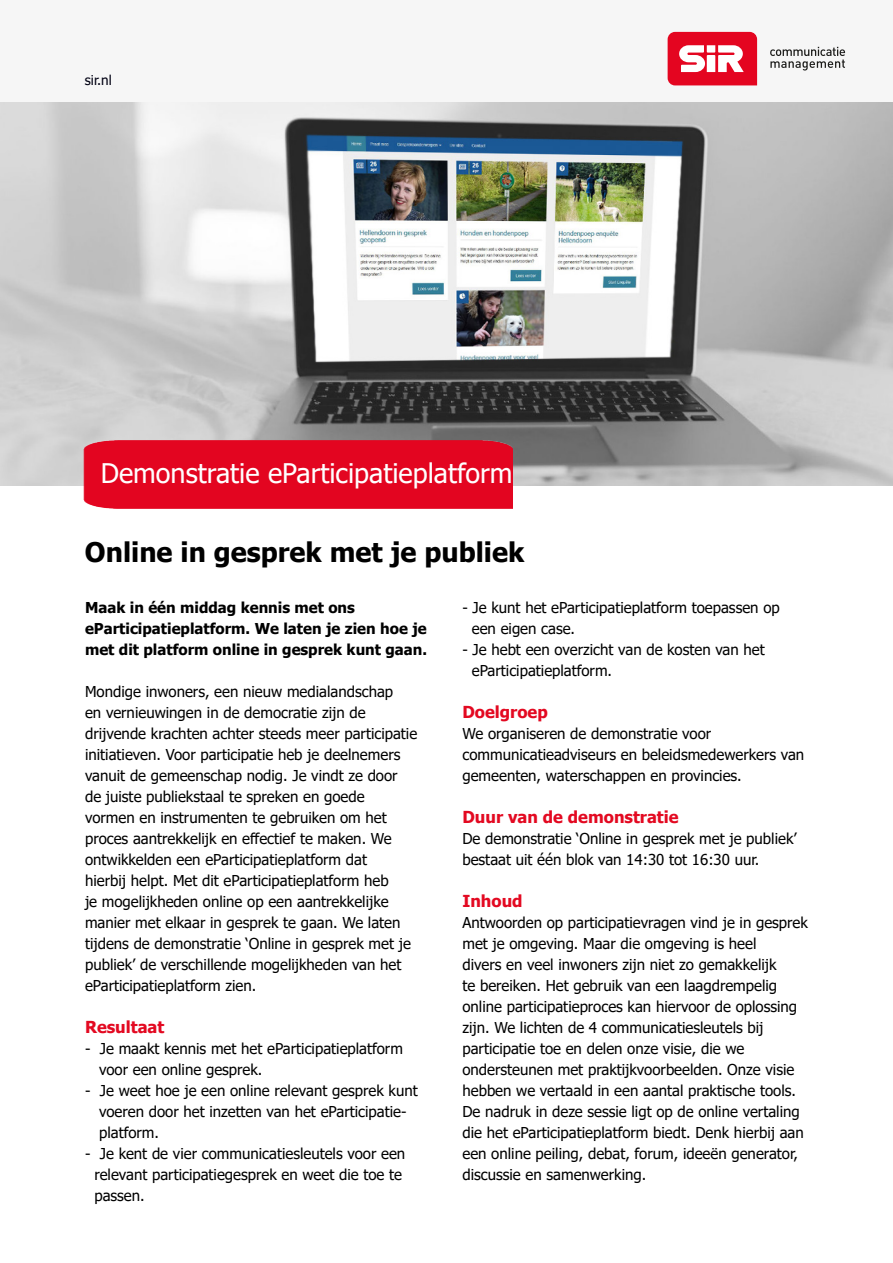
<style>
.page{position:relative;width:893px;height:1263px;background:#fff}
.page>*{position:absolute;margin:0;border:0;box-sizing:border-box;transform-origin:0 0}
.SIR_blokje_uitgelich{font:27px "Tahoma";color:#fff}
.t1{font:700 27px "Tahoma";color:#000}
.SIR_blokje_uitgelich-2{font:27px "Tahoma";color:#ffffec}
.t2{font:700 16.5px "Tahoma";color:#e30921}
.t3{font:15px/21px "Tahoma";color:#000}
.t4{font:700 15px/21px "Tahoma";color:#000}
.t5{font:13.5px "Tahoma";color:#000012}
</style>
<div class="page">
<div style="left:0;top:0;width:893px;height:115px;background:#f6f6f6"></div>
<svg style="left:668px;top:32px;width:89px;height:53px"></svg>
<svg style="left:770px;top:47px;width:75px;height:24px"></svg>
<img style="left:0;top:102px;width:893px;height:384px">
<div style="left:83px;top:441px;width:429px;height:67px;background:#e30520"></div>
<p class="t5" style="left:85px;top:71px;width:28px">sir.nl</p>
<p class="SIR_blokje_uitgelich-2" style="left:93px;top:440px;width:209px">In gesprek over...</p>
<p class="SIR_blokje_uitgelich" style="left:101px;top:455px;width:413px">Demonstratie eParticipatieplatform</p>
<p class="t1" style="left:85px;top:533px;width:441px">Online in gesprek met je publiek</p>
<p class="t4" style="left:85px;top:598px;width:344px">Maak in één middag kennis met ons eParticipatieplatform. We laten je zien hoe je met dit platform online in gesprek kunt gaan.</p>
<p class="t3" style="left:85px;top:682px;width:334px">Mondige inwoners, een nieuw medialandschap<br>en vernieuwingen in de democratie zijn de drijvende krachten achter steeds meer participatie initiatieven. Voor participatie heb je deelnemers vanuit de gemeenschap nodig. Je vindt ze door de juiste publiekstaal te spreken en goede vormen en instrumenten te gebruiken om het proces aantrekkelijk en effectief te maken. We ontwikkelden een eParticipatieplatform dat<br>hierbij helpt. Met dit eParticipatieplatform heb<br>je mogelijkheden online op een aantrekkelijke manier met elkaar in gesprek te gaan. We laten tijdens de demonstratie ‘Online in gesprek met je publiek’ de verschillende mogelijkheden van het eParticipatieplatform zien.</p>
<p class="t2" style="left:85px;top:1015px;width:81px">Resultaat</p>
<p class="t3" style="left:99px;top:1039px;width:305px;text-indent:-14px">- Je maakt kennis met het eParticipatieplatform voor een online gesprek.</p>
<p class="t3" style="left:99px;top:1081px;width:320px;text-indent:-14px">- Je weet hoe je een online relevant gesprek kunt voeren door het inzetten van het eParticipatie&shy;platform.</p>
<p class="t3" style="left:94px;top:1144px;width:312px;text-indent:-9px">- Je kent de vier communicatiesleutels voor een relevant participatiegesprek en weet die toe te passen.</p>
<p class="t3" style="left:472px;top:598px;width:309px;text-indent:-9px">- Je kunt het eParticipatieplatform toepassen op een eigen case.</p>
<p class="t3" style="left:472px;top:640px;width:294px;text-indent:-9px">- Je hebt een overzicht van de kosten van het eParticipatieplatform.</p>
<p class="t2" style="left:462px;top:700px;width:87px">Doelgroep</p>
<p class="t3" style="left:462px;top:724px;width:343px">We organiseren de demonstratie voor communicatieadviseurs en beleidsmedewerkers van gemeenten, waterschappen en provincies.</p>
<p class="t2" style="left:462px;top:805px;width:218px">Duur van de demonstratie</p>
<p class="t3" style="left:462px;top:829px;width:336px">De demonstratie ‘Online in gesprek met je publiek’ bestaat uit één blok van 14:30 tot 16:30 uur.</p>
<p class="t2" style="left:462px;top:889px;width:62px">Inhoud</p>
<p class="t3" style="left:462px;top:913px;width:347px">Antwoorden op participatievragen vind je in gesprek met je omgeving. Maar die omgeving is heel<br>divers en veel inwoners zijn niet zo gemakkelijk<br>te bereiken. Het gebruik van een laagdrempelig online participatieproces kan hiervoor de oplossing zijn. We lichten de 4 communicatiesleutels bij participatie toe en delen onze visie, die we ondersteunen met praktijkvoorbeelden. Onze visie hebben we vertaald in een aantal praktische tools.<br>De nadruk in deze sessie ligt op de online vertaling die het eParticipatieplatform biedt. Denk hierbij aan een online peiling, debat, forum, ideeën generator, discussie en samenwerking.</p>
</div>
